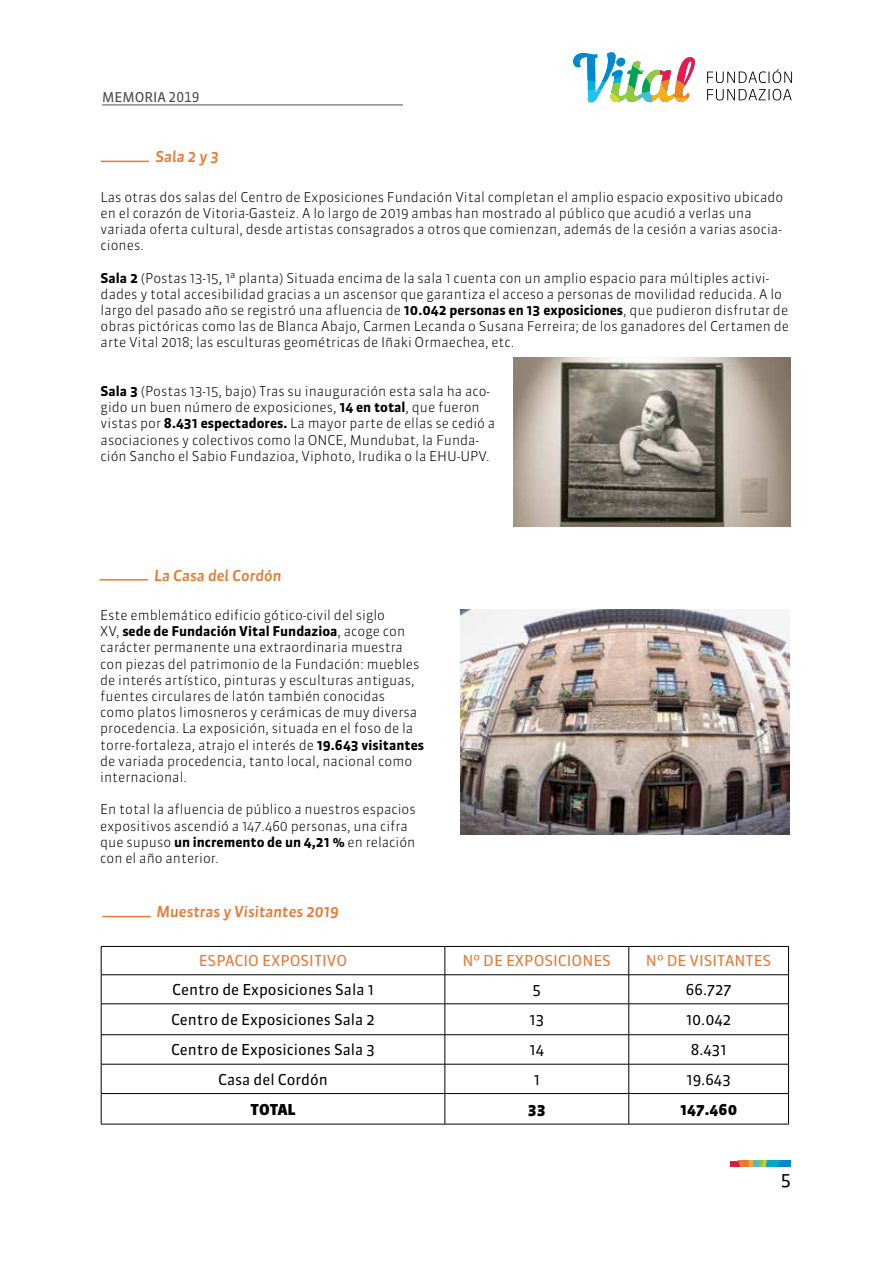
<style>
.page{position:relative;width:893px;height:1263px;background:#fff}
.page>*{position:absolute;margin:0;border:0;box-sizing:border-box;transform-origin:0 0}
.t1{font:18px "Sanuk";color:#000}
.t2{font:15px "Sanuk";color:#000}
.t3{font:15px "Sanuk";color:#e77933}
.t4{font:italic 500 15px "Sanuk";color:#e77933}
.t5{font:900 15px "Sanuk";color:#000}
.t6{font:300 13.5px/16.2px "Sanuk";color:#000}
.t7{font:13.5px "Sanuk TF";color:#48484a}
.s1{font-weight:700}
</style>
<div class="page">
<svg style="left:707px;top:89px;width:85px;height:11px"></svg>
<svg style="left:707px;top:69px;width:85px;height:14px"></svg>
<svg style="left:573px;top:52px;width:122px;height:50px"></svg>
<svg style="left:730px;top:1161px;width:61px;height:6px"></svg>
<hr style="left:102px;top:105px;width:301px;height:1px;background:#000">
<hr style="left:101px;top:946px;width:344px;height:1px;background:#000">
<hr style="left:445px;top:946px;width:184px;height:1px;background:#000">
<hr style="left:629px;top:946px;width:160px;height:1px;background:#000">
<hr style="left:101px;top:974px;width:344px;height:1px;background:#000">
<svg style="left:101px;top:947px;width:1px;height:56px"></svg>
<hr style="left:445px;top:974px;width:184px;height:1px;background:#000">
<svg style="left:445px;top:947px;width:1px;height:56px"></svg>
<hr style="left:629px;top:974px;width:160px;height:1px;background:#000">
<svg style="left:628px;top:947px;width:1px;height:56px"></svg>
<svg style="left:788px;top:947px;width:1px;height:56px"></svg>
<hr style="left:101px;top:1003px;width:344px;height:1px;background:#000">
<hr style="left:101px;top:1004px;width:1px;height:30px;background:#000">
<hr style="left:445px;top:1003px;width:184px;height:1px;background:#000">
<hr style="left:445px;top:1004px;width:1px;height:30px;background:#000">
<hr style="left:629px;top:1003px;width:160px;height:1px;background:#000">
<hr style="left:628px;top:1004px;width:1px;height:30px;background:#000">
<hr style="left:788px;top:1004px;width:1px;height:30px;background:#000">
<hr style="left:101px;top:1034px;width:344px;height:1px;background:#000">
<hr style="left:445px;top:1034px;width:184px;height:1px;background:#000">
<hr style="left:629px;top:1034px;width:160px;height:1px;background:#000">
<hr style="left:101px;top:1064px;width:344px;height:1px;background:#000">
<svg style="left:101px;top:1035px;width:1px;height:58px"></svg>
<hr style="left:445px;top:1064px;width:184px;height:1px;background:#000">
<svg style="left:445px;top:1035px;width:1px;height:58px"></svg>
<hr style="left:629px;top:1064px;width:160px;height:1px;background:#000">
<svg style="left:628px;top:1035px;width:1px;height:58px"></svg>
<svg style="left:788px;top:1035px;width:1px;height:58px"></svg>
<hr style="left:101px;top:1093px;width:344px;height:1px;background:#000">
<hr style="left:101px;top:1094px;width:1px;height:30px;background:#000">
<hr style="left:445px;top:1093px;width:184px;height:1px;background:#000">
<hr style="left:445px;top:1094px;width:1px;height:30px;background:#000">
<hr style="left:629px;top:1093px;width:160px;height:1px;background:#000">
<hr style="left:628px;top:1094px;width:1px;height:30px;background:#000">
<hr style="left:788px;top:1094px;width:1px;height:30px;background:#000">
<hr style="left:101px;top:1124px;width:344px;height:1px;background:#000">
<hr style="left:445px;top:1124px;width:184px;height:1px;background:#000">
<hr style="left:629px;top:1124px;width:160px;height:1px;background:#000">
<hr style="left:101px;top:161px;width:48px;height:1px;background:#e77933">
<hr style="left:100px;top:579px;width:48px;height:2px;background:#e77933">
<hr style="left:102px;top:916px;width:49px;height:1px;background:#e77933">
<img style="left:460px;top:609px;width:329px;height:226px">
<img style="left:514px;top:357px;width:277px;height:170px">
<p class="t7" style="left:102px;top:89px;width:99px">MEMORIA 2019</p>
<p class="t4" style="left:155px;top:147px;width:65px">Sala 2 y 3</p>
<p class="t6" style="left:101px;top:189px;width:684px">Las otras dos salas del Centro de Exposiciones Fundación Vital completan el amplio espacio expositivo ubicado en el corazón de Vitoria-Gasteiz. A lo largo de 2019 ambas han mostrado al público que acudió a verlas una variada oferta cultural, desde artistas consagrados a otros que comienzan, además de la cesión a varias asocia&shy;ciones.</p>
<p class="t6" style="left:101px;top:270px;width:690px"><span class="s1">Sala 2</span> (Postas 13-15, 1ª planta) Situada encima de la sala 1 cuenta con un amplio espacio para múltiples activi&shy;dades y total accesibilidad gracias a un ascensor que garantiza el acceso a personas de movilidad reducida. A lo largo del pasado año se registró una afluencia de <span class="s1">10.042 personas en 13 exposiciones</span>, que pudieron disfrutar de obras pictóricas como las de Blanca Abajo, Carmen Lecanda o Susana Ferreira; de los ganadores del Certamen de arte Vital 2018; las esculturas geométricas de Iñaki Ormaechea, etc.</p>
<p class="t6" style="left:101px;top:383px;width:396px"><span class="s1">Sala 3</span> (Postas 13-15, bajo) Tras su inauguración esta sala ha aco&shy;gido un buen número de exposiciones, <span class="s1">14 en total</span>, que fueron vistas por <span class="s1">8.431 espectadores.</span> La mayor parte de ellas se cedió a asociaciones y colectivos como la ONCE, Mundubat, la Funda&shy;ción Sancho el Sabio Fundazioa, Viphoto, Irudika o la EHU-UPV.</p>
<p class="t4" style="left:154px;top:566px;width:129px">La Casa del Cordón</p>
<p class="t6" style="left:100px;top:607px;width:325px">Este emblemático edificio gótico-civil del siglo<br>XV, <span class="s1">sede de Fundación Vital Fundazioa</span>, acoge con carácter permanente una extraordinaria muestra con piezas del patrimonio de la Fundación: muebles de interés artístico, pinturas y esculturas antiguas, fuentes circulares de latón también conocidas<br>como platos limosneros y cerámicas de muy diversa procedencia. La exposición, situada en el foso de la torre-fortaleza, atrajo el interés de <span class="s1">19.643 visitantes </span>de variada procedencia, tanto local, nacional como internacional.</p>
<p class="t6" style="left:100px;top:801px;width:317px">En total la afluencia de público a nuestros espacios expositivos ascendió a 147.460 personas, una cifra que supuso <span class="s1">un incremento de un 4,21 %</span> en relación con el año anterior.</p>
<p class="t4" style="left:156px;top:902px;width:184px">Muestras y Visitantes 2019</p>
<p class="t3" style="left:199px;top:952px;width:150px">ESPACIO EXPOSITIVO</p>
<p class="t3" style="left:463px;top:952px;width:150px">Nº DE EXPOSICIONES</p>
<p class="t3" style="left:646px;top:952px;width:127px">Nº DE VISITANTES</p>
<p class="t2" style="left:172px;top:980px;width:203px">Centro de Exposiciones Sala 1</p>
<p class="t2" style="left:533px;top:980px;width:10px">5</p>
<p class="t2" style="left:686px;top:980px;width:47px">66.727</p>
<p class="t2" style="left:171px;top:1010px;width:205px">Centro de Exposiciones Sala 2</p>
<p class="t2" style="left:529px;top:1010px;width:16px">13</p>
<p class="t2" style="left:686px;top:1010px;width:47px">10.042</p>
<p class="t2" style="left:171px;top:1040px;width:205px">Centro de Exposiciones Sala 3</p>
<p class="t2" style="left:530px;top:1040px;width:16px">14</p>
<p class="t2" style="left:691px;top:1040px;width:37px">8.431</p>
<p class="t2" style="left:218px;top:1070px;width:111px">Casa del Cordón</p>
<p class="t2" style="left:534px;top:1070px;width:8px">1</p>
<p class="t2" style="left:687px;top:1070px;width:46px">19.643</p>
<p class="t5" style="left:251px;top:1100px;width:47px">TOTAL</p>
<p class="t5" style="left:528px;top:1100px;width:20px">33</p>
<p class="t5" style="left:680px;top:1100px;width:58px">147.460</p>
<h1 class="t1" style="left:781px;top:1169px;width:12px">5</h1>
</div>
